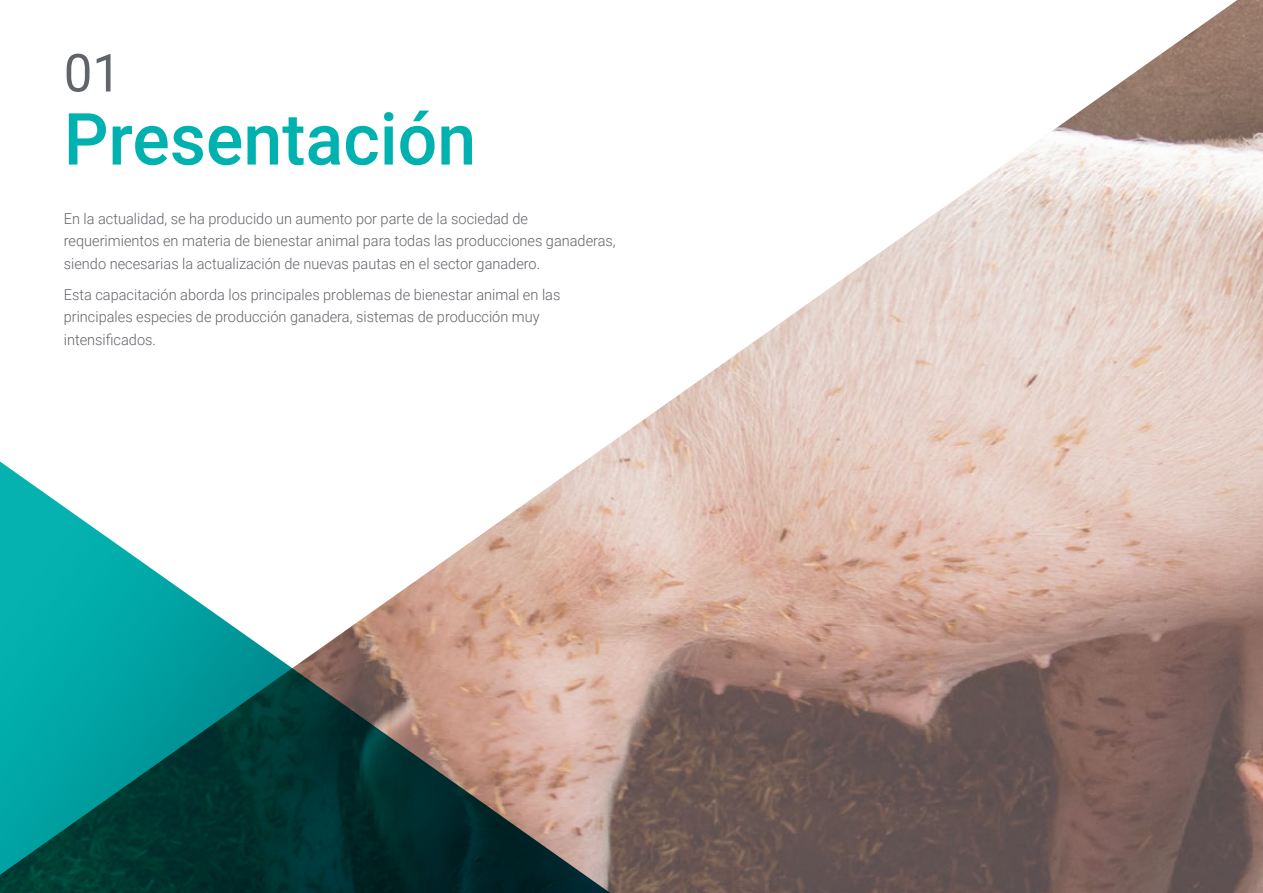
<style>
.page{position:relative;width:1263px;height:893px;background:#fff}
.page>*{position:absolute;margin:0;border:0;box-sizing:border-box;transform-origin:0 0}
.t1{font:500 72px "Roboto";color:#00b2af}
.t2{font:52.5px "Roboto";color:#61646a}
.t3{font:300 15px/22.5px "Roboto";color:#61646a}
</style>
<div class="page">
<img style="left:607px;top:0;width:656px;height:893px">
<svg style="left:0;top:446px;width:640px;height:447px"></svg>
<h2 class="t2" style="left:64px;top:36px;width:59px">01</h2>
<h1 class="t1" style="left:64px;top:89px;width:414px">Presentación</h1>
<p class="t3" style="left:64px;top:207px;width:553px">En la actualidad, se ha producido un aumento por parte de la sociedad de requerimientos en materia de bienestar animal para todas las producciones ganaderas, siendo necesarias la actualización de nuevas pautas en el sector ganadero.</p>
<p class="t3" style="left:64px;top:283px;width:498px">Esta capacitación aborda los principales problemas de bienestar animal en las principales especies de producción ganadera, sistemas de producción muy intensificados.</p>
</div>
